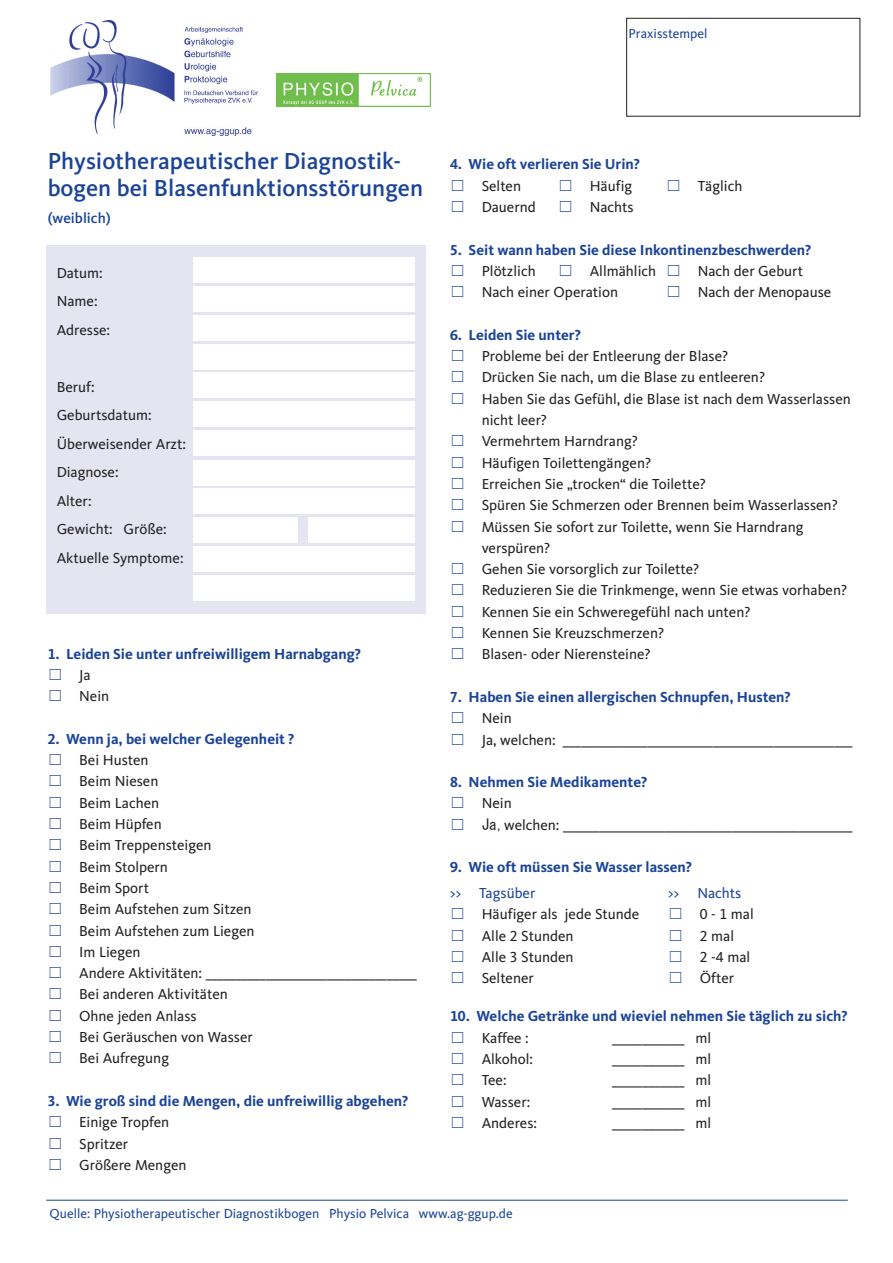
<style>
.page{position:relative;width:893px;height:1263px;background:#fff}
.page>*{position:absolute;margin:0;border:0;box-sizing:border-box;transform-origin:0 0}
.t1{font:500 24px/27px "CDU Kievit Tab";color:#1b4497}
.t2{font:15px/21.3px "CDU Kievit Tab";color:#231f20}
.t3{font:700 15px/21.3px "CDU Kievit Tab";color:#1b4497}
.t4{font:500 15px "CDU Kievit Tab";color:#1b4497}
.t5{font:13.5px "CDU Kievit Tab";color:#1b4497}
.s1{font-family:"MS Gothic";font-weight:400}
.s2{font-weight:400;color:#231f20}
.s3{font-weight:700;color:#1b4497}
.s4{font-family:"MS Gothic";color:#1b4497}
.s5{font-family:"MS Gothic";color:#fff}
.s6{font-family:"MS Gothic"}
.s7{color:#1b4497}
</style>
<div class="page">
<div style="left:46px;top:245px;width:379px;height:369px;background:#e4e5f1"></div>
<img style="left:51px;top:20px;width:206px;height:116px">
<hr style="left:46px;top:1200px;width:802px;height:1px;background:#1b4497">
<div style="left:193px;top:257px;width:221px;height:26px;background:#fff"></div>
<div style="left:193px;top:286px;width:221px;height:25px;background:#fff"></div>
<div style="left:193px;top:315px;width:221px;height:25px;background:#fff"></div>
<div style="left:193px;top:344px;width:221px;height:25px;background:#fff"></div>
<div style="left:193px;top:373px;width:221px;height:25px;background:#fff"></div>
<div style="left:193px;top:402px;width:221px;height:25px;background:#fff"></div>
<div style="left:193px;top:430px;width:221px;height:26px;background:#fff"></div>
<div style="left:193px;top:460px;width:221px;height:25px;background:#fff"></div>
<div style="left:193px;top:489px;width:221px;height:25px;background:#fff"></div>
<div style="left:308px;top:518px;width:106px;height:25px;background:#fff"></div>
<div style="left:193px;top:518px;width:105px;height:25px;background:#fff"></div>
<div style="left:193px;top:546px;width:221px;height:26px;background:#fff"></div>
<div style="left:193px;top:575px;width:221px;height:26px;background:#fff"></div>
<div style="left:626px;top:18px;width:234px;height:99px;border:1px solid #231f20"></div>
<svg style="left:276px;top:73px;width:155px;height:34px"></svg>
<img style="left:277px;top:74px;width:153px;height:33px">
<p class="t5" style="left:629px;top:29px;width:80px">Praxisstempel</p>
<h1 class="t1" style="left:48px;top:150px;width:377px">Physiotherapeutischer Diagnostik&shy;bogen bei Blasenfunktionsstörungen</h1>
<p class="t4" style="left:48px;top:213px;width:65px">(weiblich)</p>
<p class="t2" style="left:57px;top:260px;width:55px;line-height:28.5px">Datum:<br>Name:<br>Adresse:</p>
<p class="t2" style="left:57px;top:374px;width:131px;line-height:28.5px">Beruf:<br>Geburtsdatum:<br>Überweisender Arzt:<br>Diagnose:<br>Alter:<br>Gewicht: Größe:<br>Aktuelle Symptome:</p>
<p class="t3" style="left:48px;top:645px;width:315px">1. Leiden Sie unter unfreiwilligem Harnabgang? <span class="s1">☐</span> <span class="s2">Ja<br></span><span class="s1">☐</span> <span class="s2">Nein</span></p>
<p class="t2" style="left:48px;top:730px;width:371px"><span class="s3">2. Wenn ja, bei welcher Gelegenheit ?<br></span><span class="s4">☐</span> Bei Husten<br><span class="s4">☐</span> Beim Niesen<br><span class="s4">☐</span> Beim Lachen<br><span class="s4">☐</span> Beim Hüpfen<br><span class="s4">☐</span> Beim Treppensteigen<br><span class="s4">☐</span> Beim Stolpern<br><span class="s4">☐</span> Beim Sport<br><span class="s4">☐</span> Beim Aufstehen zum Sitzen<br><span class="s4">☐</span> Beim Aufstehen zum Liegen<br><span class="s4">☐</span> Im Liegen<br><span class="s4">☐</span> Andere Aktivitäten: ___________________________________ <span class="s4">☐</span> Bei anderen Aktivitäten<br><span class="s4">☐</span> Ohne jeden Anlass<br><span class="s4">☐</span> Bei Geräuschen von Wasser<br><span class="s4">☐</span> Bei Aufregung</p>
<p class="t3" style="left:48px;top:1092px;width:362px">3. Wie groß sind die Mengen, die unfreiwillig abgehen? <span class="s1">☐</span> <span class="s2">Einige Tropfen<br></span><span class="s1">☐</span> <span class="s2">Spritzer<br></span><span class="s1">☐</span> <span class="s2">Größere Mengen</span></p>
<p class="t3" style="left:450px;top:155px;width:191px">4. Wie oft verlieren Sie Urin? <span class="s1">☐</span> <span class="s2">Selten</span></p>
<p class="t2" style="left:558px;top:177px;width:76px"><span class="s4">☐</span> Häufig</p>
<p class="t2" style="left:666px;top:177px;width:78px"><span class="s4">☐</span> Täglich</p>
<p class="t2" style="left:450px;top:198px;width:87px"><span class="s4">☐</span> Dauernd</p>
<p class="t2" style="left:558px;top:198px;width:77px"><span class="s4">☐</span> Nachts</p>
<p class="t3" style="left:450px;top:241px;width:363px">5. Seit wann haben Sie diese Inkontinenzbeschwerden? <span class="s1">☐</span> <span class="s2">Plötzlich</span></p>
<p class="t2" style="left:450px;top:262px;width:354px;text-indent:108px"><span class="s4">☐</span> Allmählich <span class="s4">☐</span> Nach der Geburt <span class="s4">☐</span> Nach einer Operation</p>
<p class="t2" style="left:666px;top:283px;width:167px"><span class="s4">☐</span> Nach der Menopause</p>
<p class="t2" style="left:450px;top:326px;width:402px"><span class="s3">6. Leiden Sie unter?<br></span><span class="s4">☐</span> Probleme bei der Entleerung der Blase?<br><span class="s4">☐</span> Drücken Sie nach, um die Blase zu entleeren?<br><span class="s4">☐</span> Haben Sie das Gefühl, die Blase ist nach dem Wasserlassen <span class="s5">☐</span> nicht leer?<br><span class="s4">☐</span> Vermehrtem Harndrang?<br><span class="s4">☐</span> Häufigen Toilettengängen?<br><span class="s4">☐</span> Erreichen Sie „trocken“ die Toilette?<br><span class="s4">☐</span> Spüren Sie Schmerzen oder Brennen beim Wasserlassen? <span class="s4">☐</span> Müssen Sie sofort zur Toilette, wenn Sie Harndrang<br><span class="s5">☐</span> verspüren?<br><span class="s4">☐</span> Gehen Sie vorsorglich zur Toilette?<br><span class="s4">☐</span> Reduzieren Sie die Trinkmenge, wenn Sie etwas vorhaben? <span class="s4">☐</span> Kennen Sie ein Schweregefühl nach unten?<br><span class="s4">☐</span> Kennen Sie Kreuzschmerzen?<br><span class="s4">☐</span> Blasen- oder Nierensteine?</p>
<p class="t2" style="left:450px;top:688px;width:404px"><span class="s3">7. Haben Sie einen allergischen Schnupfen, Husten?<br></span><span class="s4">☐</span> Nein<br><span class="s4">☐</span> Ja, welchen: ________________________________________________</p>
<p class="t2" style="left:450px;top:773px;width:404px"><span class="s3">8. Nehmen Sie Medikamente?<br></span><span class="s4">☐</span> Nein<br><span class="s4">☐</span> <span class="s6">Ja,</span>welchen: ________________________________________________</p>
<p class="t3" style="left:450px;top:858px;width:243px">9. Wie oft müssen Sie Wasser lassen?</p>
<p class="t2" style="left:450px;top:884px;width:191px"><span class="s7">&gt;&gt; Tagsüber<br></span><span class="s4">☐</span> Häufiger als jede Stunde <span class="s4">☐</span> Alle 2 Stunden<br><span class="s4">☐</span> Alle 3 Stunden<br><span class="s4">☐</span> Seltener</p>
<p class="t2" style="left:668px;top:884px;width:87px"><span class="s7">&gt;&gt; Nachts </span><span class="s4">☐</span> 0-1mal <span class="s4">☐</span> 2 mal<br><span class="s4">☐</span> 2 -4 mal <span class="s4">☐</span> Öfter</p>
<p class="t3" style="left:450px;top:1007px;width:399px">10. Welche Getränke und wieviel nehmen Sie täglich zu sich? <span class="s1">☐</span> <span class="s2">Kaffee :</span></p>
<p class="t2" style="left:612px;top:1028px;width:100px">____________ ml</p>
<p class="t2" style="left:450px;top:1050px;width:84px"><span class="s4">☐</span> Alkohol:</p>
<p class="t2" style="left:612px;top:1050px;width:100px">____________ ml</p>
<p class="t2" style="left:450px;top:1071px;width:58px"><span class="s4">☐</span> Tee:</p>
<p class="t2" style="left:612px;top:1071px;width:100px">____________ ml</p>
<p class="t2" style="left:450px;top:1092px;width:82px"><span class="s4">☐</span> Wasser:</p>
<p class="t2" style="left:612px;top:1092px;width:100px">____________ ml</p>
<p class="t2" style="left:450px;top:1114px;width:88px"><span class="s4">☐</span> Anderes:</p>
<p class="t2" style="left:612px;top:1114px;width:100px">____________ ml</p>
<p class="t5" style="left:50px;top:1209px;width:465px">Quelle: Physiotherapeutischer Diagnostikbogen Physio Pelvica www.ag-ggup.de</p>
</div>
